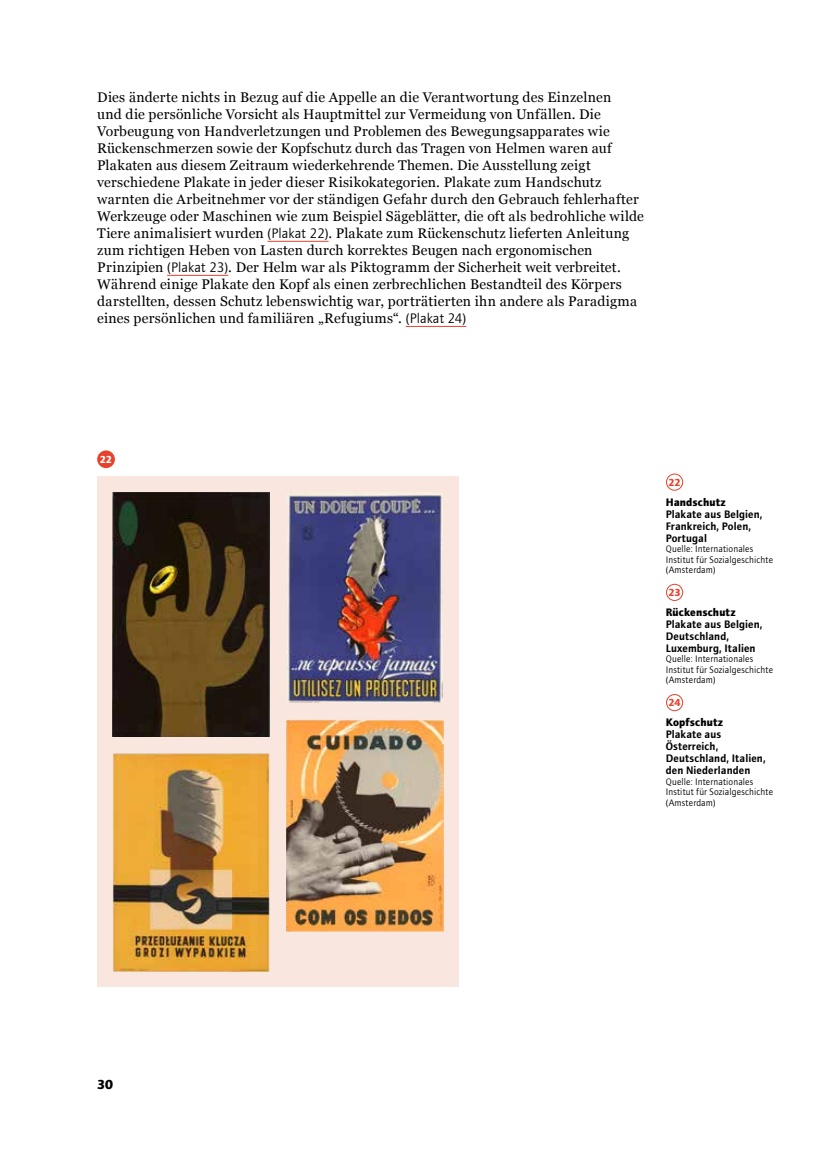
<style>
.page{position:relative;width:830px;height:1149px;background:#fff}
.page>*{position:absolute;margin:0;border:0;box-sizing:border-box;transform-origin:0 0}
.t1{font:13.95px/17px "Georgia";letter-spacing:.015em;color:#000}
.t2{font:13.5px "etui Foundry Journal bold";color:#000}
.t3{font:11.25px/12px "etui Foundry Journal Demi";letter-spacing:.015em;color:#000}
.t4{font:11.25px "etui Foundry Journal bold";letter-spacing:.015em;color:#000}
.t5{font:10.5px "etui Foundry Journal bold";color:#e8412c}
.t6{font:10.5px "etui Foundry Journal bold";color:#fff}
.t7{font:9.75px/10.5px "etui Foundry Journal book";letter-spacing:.015em;color:#000}
.s1{font-family:"etui Foundry Journal book";font-size:14.25px}
</style>
<div class="page">
<div style="left:97px;top:476px;width:361px;height:510px;background:#f9e7df"></div>
<div style="left:98px;top:451px;width:16px;height:16px;background:#e8412c;border-radius:50%"></div>
<div style="left:97px;top:450px;width:18px;height:18px;border:2px solid #e8412c;border-radius:50%"></div>
<img style="left:113px;top:492px;width:156px;height:244px">
<img style="left:113px;top:753px;width:156px;height:218px">
<img style="left:286px;top:493px;width:157px;height:209px">
<img style="left:286px;top:719px;width:157px;height:212px">
<div style="left:665px;top:473px;width:17px;height:17px;border:1px solid #e8412c;border-radius:50%"></div>
<div style="left:665px;top:583px;width:17px;height:17px;border:1px solid #e8412c;border-radius:50%"></div>
<div style="left:665px;top:694px;width:17px;height:16px;border:1px solid #e8412c;border-radius:50%"></div>
<hr style="left:267px;top:241px;width:61px;height:1px;background:#e8412c">
<hr style="left:167px;top:275px;width:61px;height:1px;background:#e8412c">
<hr style="left:405px;top:326px;width:61px;height:1px;background:#e8412c">
<p class="t1" style="left:97px;top:89px;width:548px">Dies änderte nichts in Bezug auf die Appelle an die Verantwortung des Einzelnen<br>und die persönliche Vorsicht als Hauptmittel zur Vermeidung von Unfällen. Die Vorbeugung von Handverletzungen und Problemen des Bewegungsapparates wie Rückenschmerzen sowie der Kopfschutz durch das Tragen von Helmen waren auf Plakaten aus diesem Zeitraum wiederkehrende Themen. Die Ausstellung zeigt verschiedene Plakate in jeder dieser Risikokategorien. Plakate zum Handschutz warnten die Arbeitnehmer vor der ständigen Gefahr durch den Gebrauch fehlerhafter Werkzeuge oder Maschinen wie zum Beispiel Sägeblätter, die oft als bedrohliche wilde Tiere animalisiert wurden <span class="s1">(Plakat 22)</span>. Plakate zum Rückenschutz lieferten Anleitung zum richtigen Heben von Lasten durch korrektes Beugen nach ergonomischen Prinzipien <span class="s1">(Plakat 23)</span>. Der Helm war als Piktogramm der Sicherheit weit verbreitet.<br>Während einige Plakate den Kopf als einen zerbrechlichen Bestandteil des Körpers darstellten, dessen Schutz lebenswichtig war, porträtierten ihn andere als Paradigma eines persönlichen und familiären „Refugiums“. <span class="s1">(Plakat 24)</span></p>
<p class="t6" style="left:100px;top:453px;width:14px">22</p>
<p class="t5" style="left:668px;top:476px;width:14px">22</p>
<p class="t4" style="left:665px;top:495px;width:61px">Handschutz</p>
<p class="t3" style="left:665px;top:508px;width:98px">Plakate aus Belgien,<br>Frankreich, Polen,<br>Portugal</p>
<p class="t7" style="left:665px;top:543px;width:109px">Quelle: Internationales<br>Institut für Sozialgeschichte (Amsterdam)</p>
<p class="t5" style="left:668px;top:586px;width:14px">23</p>
<p class="t4" style="left:665px;top:605px;width:71px">Rückenschutz</p>
<p class="t3" style="left:665px;top:618px;width:98px">Plakate aus Belgien,<br>Deutschland,<br>Luxemburg, Italien</p>
<p class="t7" style="left:665px;top:654px;width:109px">Quelle: Internationales<br>Institut für Sozialgeschichte (Amsterdam)</p>
<p class="t5" style="left:668px;top:696px;width:14px">24</p>
<p class="t4" style="left:665px;top:715px;width:59px">Kopfschutz</p>
<p class="t3" style="left:665px;top:728px;width:101px">Plakate aus<br>Österreich,<br>Deutschland, Italien, den Niederlanden</p>
<p class="t7" style="left:665px;top:776px;width:109px">Quelle: Internationales<br>Institut für Sozialgeschichte (Amsterdam)</p>
<p class="t2" style="left:97px;top:1076px;width:17px">30</p>
</div>
